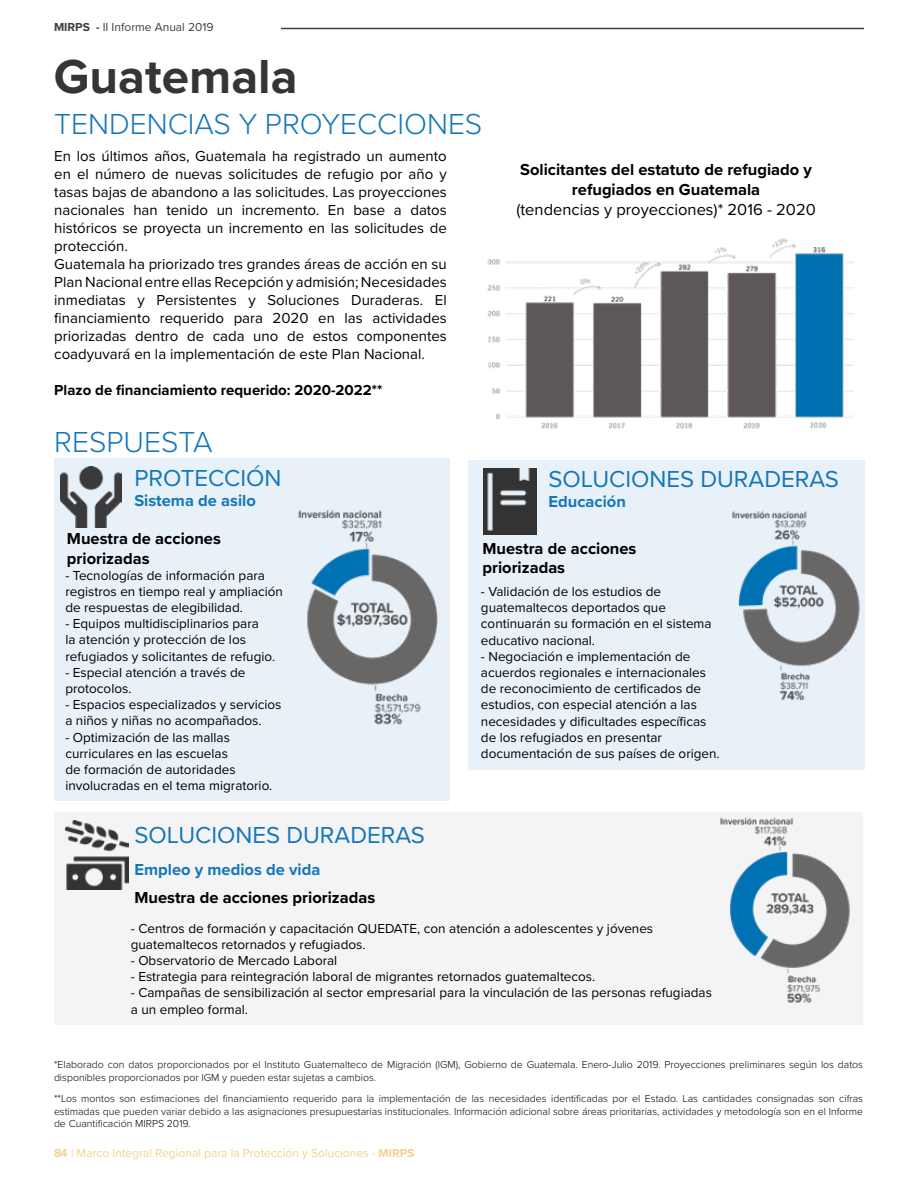
<style>
.page{position:relative;width:918px;height:1188px;background:#fff}
.page>*{position:absolute;margin:0;border:0;box-sizing:border-box;transform-origin:0 0}
.t1{font:700 49.5px "Proxima Nova";color:#353534}
.t2{font:300 30px "Proxima Nova";color:#1576b9}
.t3{font:24px "Proxima Nova";color:#1576b9}
.t4{font:700 16.5px/19.8px "Proxima Nova";color:#000}
.t5{font:700 16.5px "Proxima Nova";color:#1576b9}
.t6{font:16.5px "Proxima Nova";color:#000}
.t7{font:15px/18px "Proxima Nova";color:#000}
.t8{font:700 15px "Proxima Nova";color:#000}
.t9{font:13.5px/16.2px "Proxima Nova";color:#000}
.t10{font:12px "Proxima Nova";color:#f3d18e}
.t11{font:12px "Proxima Nova";color:#3d3c3e}
.t12{font:300 10.5px/12.6px "Proxima Nova";color:#000}
.s1{font-weight:700}
</style>
<div class="page">
<hr style="left:281px;top:28px;width:583px;height:1px;background:#3d3c3e">
<div style="left:54px;top:458px;width:396px;height:343px;background:#e8f1f8"></div>
<img style="left:60px;top:467px;width:62px;height:61px">
<div style="left:54px;top:813px;width:809px;height:212px;background:#f4f4f4"></div>
<div style="left:468px;top:460px;width:396px;height:310px;background:#e8f1f8"></div>
<img style="left:483px;top:468px;width:54px;height:67px">
<img style="left:65px;top:821px;width:63px;height:68px">
<img style="left:298px;top:510px;width:140px;height:215px">
<img style="left:720px;top:817px;width:130px;height:186px">
<img style="left:732px;top:511px;width:128px;height:190px">
<img style="left:487px;top:238px;width:367px;height:191px">
<p class="t11" style="left:54px;top:18px;width:161px"><span class="s1">MIRPS -</span> II Informe Anual 2019</p>
<h1 class="t1" style="left:54px;top:40px;width:245px">Guatemala</h1>
<h2 class="t2" style="left:54px;top:102px;width:430px">TENDENCIAS Y PROYECCIONES</h2>
<p class="t7" style="left:54px;top:146px;width:394px">En los últimos años, Guatemala ha registrado un aumento en el número de nuevas solicitudes de refugio por año y tasas bajas de abandono a las solicitudes. Las proyecciones nacionales han tenido un incremento. En base a datos históricos se proyecta un incremento en las solicitudes de protección.<br>Guatemala ha priorizado tres grandes áreas de acción en su Plan Nacional entre ellas Recepción y admisión; Necesidades inmediatas y Persistentes y Soluciones Duraderas. El financiamiento requerido para 2020 en las actividades priorizadas dentro de cada uno de estos componentes coadyuvará en la implementación de este Plan Nacional.</p>
<p class="t8" style="left:54px;top:379px;width:330px">Plazo de financiamiento requerido: 2020-2022**</p>
<h2 class="t2" style="left:54px;top:420px;width:160px">RESPUESTA</h2>
<p class="t4" style="left:520px;top:160px;width:293px;text-align:center">Solicitantes del estatuto de refugiado y refugiados en Guatemala</p>
<p class="t6" style="left:516px;top:197px;width:301px">(tendencias y proyecciones)* 2016 - 2020</p>
<h3 class="t3" style="left:134px;top:460px;width:149px">PROTECCIÓN</h3>
<p class="t5" style="left:134px;top:488px;width:123px">Sistema de asilo</p>
<p class="t4" style="left:67px;top:528px;width:155px">Muestra de acciones priorizadas</p>
<p class="t9" style="left:65px;top:566px;width:219px">- Tecnologías de información para registros en tiempo real y ampliación de respuestas de elegibilidad.</p>
<p class="t9" style="left:65px;top:615px;width:211px">- Equipos multidisciplinarios para<br>la atención y protección de los refugiados y solicitantes de refugio.</p>
<p class="t9" style="left:65px;top:664px;width:182px">- Especial atención a través de protocolos.</p>
<p class="t9" style="left:65px;top:696px;width:218px">- Espacios especializados y servicios a niños y niñas no acompañados.</p>
<p class="t9" style="left:65px;top:728px;width:209px">- Optimización de las mallas curriculares en las escuelas<br>de formación de autoridades involucradas en el tema migratorio.</p>
<h3 class="t3" style="left:134px;top:817px;width:292px">SOLUCIONES DURADERAS</h3>
<p class="t5" style="left:135px;top:857px;width:187px">Empleo y medios de vida</p>
<p class="t4" style="left:134px;top:887px;width:242px">Muestra de acciones priorizadas</p>
<h3 class="t3" style="left:548px;top:462px;width:292px">SOLUCIONES DURADERAS</h3>
<p class="t5" style="left:549px;top:489px;width:79px">Educación</p>
<p class="t4" style="left:482px;top:538px;width:155px">Muestra de acciones priorizadas</p>
<p class="t9" style="left:481px;top:583px;width:232px">- Validación de los estudios de guatemaltecos deportados que continuarán su formación en el sistema educativo nacional.</p>
<p class="t9" style="left:481px;top:648px;width:240px">- Negociación e implementación de acuerdos regionales e internacionales de reconocimiento de certificados de estudios, con especial atención a las necesidades y dificultades específicas de los refugiados en presentar documentación de sus países de origen.</p>
<p class="t9" style="left:131px;top:919px;width:524px">- Centros de formación y capacitación QUEDATE, con atención a adolescentes y jóvenes guatemaltecos retornados y refugiados.</p>
<p class="t9" style="left:131px;top:952px;width:208px">- Observatorio de Mercado Laboral</p>
<p class="t9" style="left:131px;top:968px;width:466px">- Estrategia para reintegración laboral de migrantes retornados guatemaltecos.</p>
<p class="t9" style="left:131px;top:984px;width:583px">- Campañas de sensibilización al sector empresarial para la vinculación de las personas refugiadas a un empleo formal.</p>
<p class="t12" style="left:54px;top:1058px;width:811px">*Elaborado con datos proporcionados por el Instituto Guatemalteco de Migración (IGM), Gobierno de Guatemala. Enero-Julio 2019. Proyecciones preliminares según los datos disponibles proporcionados por IGM y pueden estar sujetas a cambios.</p>
<p class="t12" style="left:54px;top:1092px;width:811px;text-align:justify">**Los montos son estimaciones del financiamiento requerido para la implementación de las necesidades identificadas por el Estado. Las cantidades consignadas son cifras estimadas que pueden variar debido a las asignaciones presupuestarias institucionales. Información adicional sobre áreas prioritarias, actividades y metodología son en el Informe de Cuantificación MIRPS 2019.</p>
<p class="t10" style="left:54px;top:1144px;width:362px"><span class="s1">84</span> | Marco Integral Regional para la Protección y Soluciones - <span class="s1">MIRPS</span></p>
</div>
